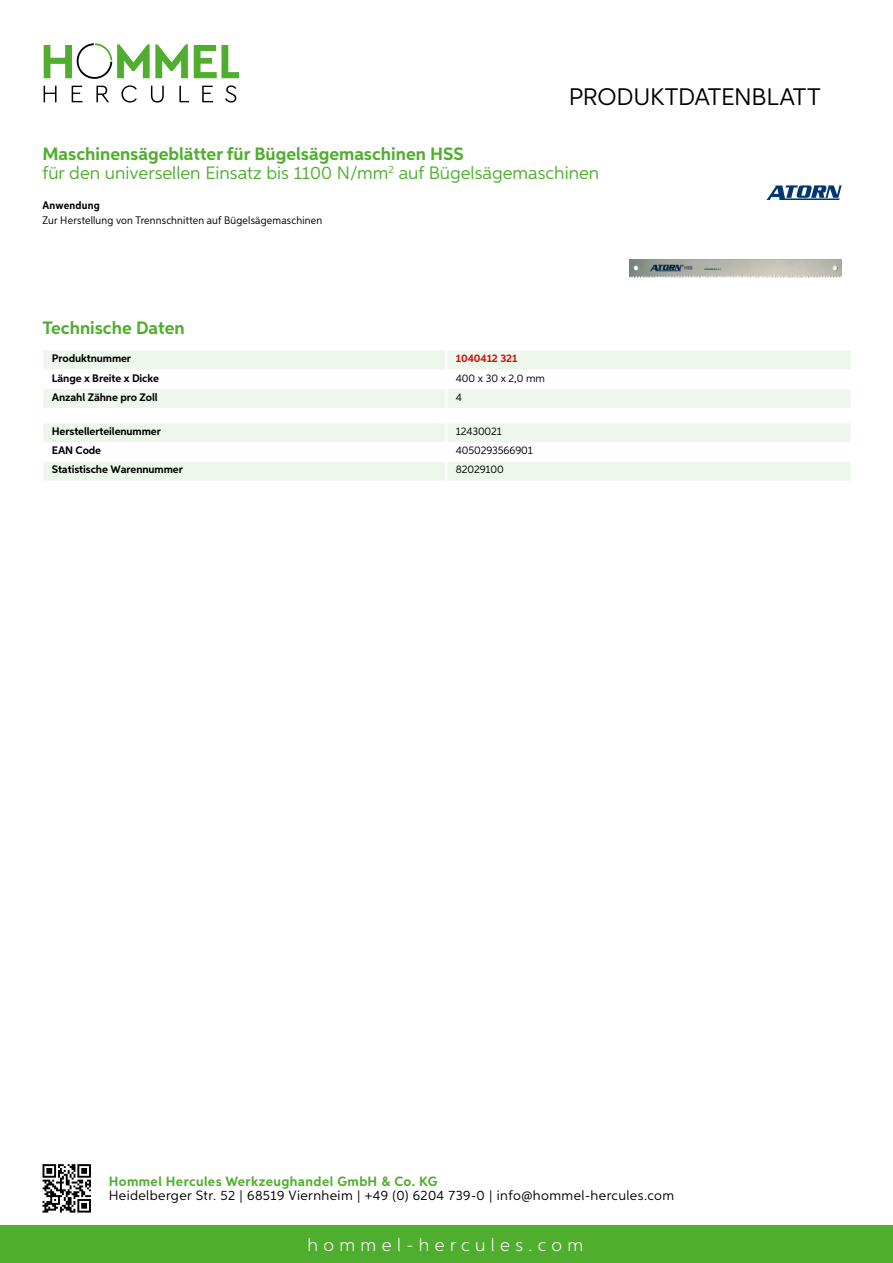
<style>
.page{position:relative;width:893px;height:1263px;background:#fff}
.page>*{position:absolute;margin:0;border:0;box-sizing:border-box;transform-origin:0 0}
.t1{font:24px "Aspira";letter-spacing:-.01em;color:#000}
.t2{font:18px/19.8px "Aspira";color:#50ae2f}
.t3{font:300 18px "Aspira";letter-spacing:.3em;color:#fff}
.t4{font:700 18px "Aspira";color:#50ae2f}
.t5{font:13.5px "Aspira";letter-spacing:.03em;color:#000}
.t6{font:700 13.5px "Aspira";letter-spacing:.03em;color:#50ae2f}
.t7{font:700 10.95px "Aspira";letter-spacing:-.01em;color:#000}
.t8{font:10.95px "Aspira Nar";letter-spacing:.015em;color:#000}
.t9{font:10.95px "Aspira";letter-spacing:-.01em;color:#000}
.t10{font:700 10.95px "Aspira";letter-spacing:-.01em;color:#cd1013}
.t11{font:700 10.95px "Aspira Nar";letter-spacing:.02em;color:#000}
.s1{font-weight:700}
</style>
<div class="page">
<div style="left:0;top:1226px;width:893px;height:37px;background:#50ae2f"></div>
<svg style="left:43px;top:1164px;width:48px;height:48px"></svg>
<svg style="left:194px;top:45px;width:45px;height:33px"></svg>
<svg style="left:44px;top:43px;width:144px;height:36px"></svg>
<svg style="left:44px;top:86px;width:13px;height:16px"></svg>
<svg style="left:72px;top:86px;width:10px;height:16px"></svg>
<svg style="left:96px;top:86px;width:13px;height:16px"></svg>
<svg style="left:121px;top:85px;width:16px;height:18px"></svg>
<svg style="left:151px;top:86px;width:13px;height:17px"></svg>
<svg style="left:179px;top:86px;width:10px;height:16px"></svg>
<svg style="left:202px;top:86px;width:11px;height:16px"></svg>
<svg style="left:225px;top:85px;width:11px;height:18px"></svg>
<svg style="left:43px;top:350px;width:807px;height:58px"></svg>
<hr style="left:445px;top:389px;width:3px;height:19px;background:#fff">
<svg style="left:43px;top:423px;width:807px;height:58px"></svg>
<hr style="left:445px;top:461px;width:3px;height:20px;background:#fff">
<img style="left:629px;top:259px;width:213px;height:19px">
<svg style="left:766px;top:185px;width:76px;height:15px"></svg>
<h1 class="t1" style="left:569px;top:82px;width:253px">Produktdatenblatt</h1>
<p class="t2" style="left:43px;top:143px;width:558px"><span class="s1">Maschinensägeblätter für Bügelsägemaschinen HSS<br></span>für den universellen Einsatz bis 1100 N/mm<sup>2</sup> auf Bügelsägemaschinen</p>
<p class="t11" style="left:43px;top:199px;width:59px">Anwendung</p>
<p class="t8" style="left:43px;top:214px;width:281px">Zur Herstellung von Trennschnitten auf Bügelsägemaschinen</p>
<p class="t4" style="left:43px;top:316px;width:144px">Technische Daten</p>
<p class="t7" style="left:52px;top:352px;width:81px">Produktnummer</p>
<p class="t10" style="left:456px;top:352px;width:63px">1040412 321</p>
<p class="t7" style="left:52px;top:371px;width:109px">Länge x Breite x Dicke</p>
<p class="t9" style="left:456px;top:371px;width:91px">400 x 30 x 2,0 mm</p>
<p class="t7" style="left:52px;top:390px;width:107px">Anzahl Zähne pro Zoll</p>
<p class="t9" style="left:456px;top:390px;width:8px">4</p>
<p class="t7" style="left:52px;top:425px;width:111px">Herstellerteilenummer</p>
<p class="t9" style="left:456px;top:425px;width:48px">12430021</p>
<p class="t7" style="left:52px;top:444px;width:51px">EAN Code</p>
<p class="t9" style="left:456px;top:444px;width:78px">4050293566901</p>
<p class="t7" style="left:52px;top:463px;width:132px">Statistische Warennummer</p>
<p class="t9" style="left:456px;top:463px;width:49px">82029100</p>
<p class="t6" style="left:109px;top:1172px;width:330px">Hommel Hercules Werkzeughandel GmbH &amp; Co. KG</p>
<p class="t5" style="left:109px;top:1187px;width:567px">Heidelberger Str. 52 | 68519 Viernheim | +49 (0) 6204 739-0 | info@hommel-hercules.com</p>
<p class="t3" style="left:307px;top:1234px;width:277px">hommel-hercules.com</p>
</div>
